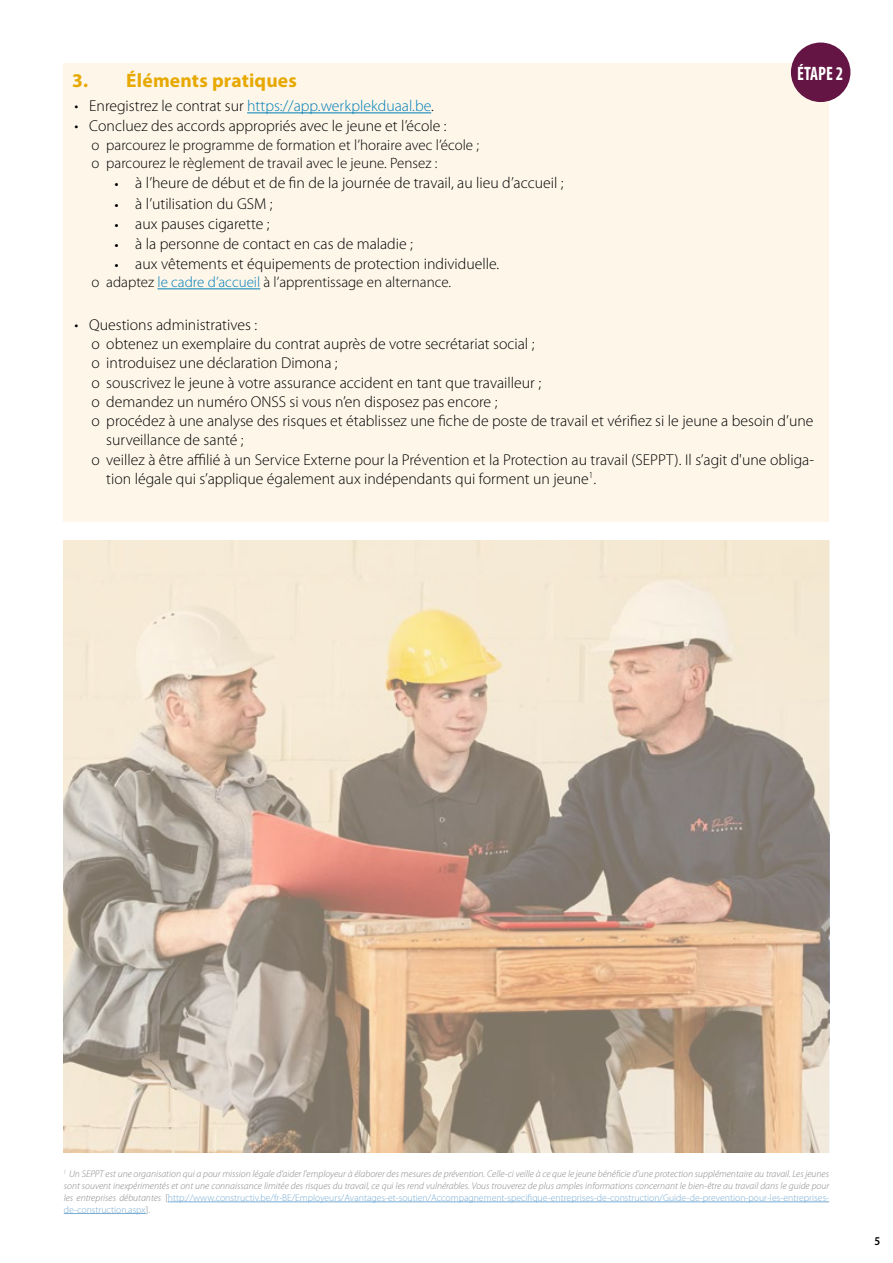
<style>
.page{position:relative;width:893px;height:1263px;background:#fff}
.page>*{position:absolute;margin:0;border:0;box-sizing:border-box;transform-origin:0 0}
.t1{font:700 19.5px "Myriad Pro";letter-spacing:.01em;color:#e7a900}
.t2{font:700 condensed 19.5px "Myriad Pro";color:#fff;scale:.89 1}
.t3{font:300 15.75px "Myriad Pro";color:#000}
.t4{font:300 15.75px "Myriad Pro";color:#007eb9}
.t5{font:300 15px/18.5px "Myriad Pro";color:#000}
.t6{font:600 12px "Myriad Pro";color:#000;scale:.9 1}
.t7{font:italic 300 9.75px/11.7px "Myriad Pro";color:#868786;text-align:justify}
.s1{color:#000}
.s2{font-family:"Times";font-weight:400;font-size:10.5px}
.s3{color:#007eb9}
.s4{font-style:normal}
.s5{font-style:normal;color:#79add5}
</style>
<div class="page">
<div style="left:64px;top:64px;width:765px;height:458px;background:#fdf6e9"></div>
<hr style="left:247px;top:112px;width:184px;height:1px;background:#007eb9">
<hr style="left:158px;top:288px;width:102px;height:1px;background:#007eb9">
<img style="left:64px;top:540px;width:765px;height:612px">
<div style="left:791px;top:43px;width:59px;height:59px;background:#641544;border-radius:50%"></div>
<hr style="left:168px;top:1201px;width:661px;height:1px;background:#79add5">
<hr style="left:64px;top:1213px;width:82px;height:1px;background:#79add5">
<p class="t2" style="left:797px;top:62px;width:53px">ÉTAPE 2</p>
<p class="t1" style="left:72px;top:69px;width:226px">3. Éléments pratiques</p>
<p class="t4" style="left:74px;top:97px;width:361px"><span class="s1">• Enregistrez le contrat sur</span> https://app.werkplekduaal.be<span class="s1">.</span></p>
<p class="t3" style="left:74px;top:118px;width:374px">• Concluez des accords appropriés avec le jeune et l’école :</p>
<p class="t5" style="left:91px;top:136px;width:389px">o parcourez le programme de formation et l’horaire avec l’école ; o parcourez le règlement de travail avec le jeune. Pensez :</p>
<p class="t3" style="left:115px;top:174px;width:450px"><span class="s2">•</span> à l’heure de début et de fin de la journée de travail, au lieu d’accueil ;</p>
<p class="t3" style="left:115px;top:195px;width:159px"><span class="s2">•</span> à l’utilisation du GSM ;</p>
<p class="t3" style="left:115px;top:215px;width:156px"><span class="s2">•</span> aux pauses cigarette ;</p>
<p class="t3" style="left:115px;top:235px;width:300px"><span class="s2">•</span> à la personne de contact en cas de maladie ;</p>
<p class="t3" style="left:115px;top:255px;width:386px"><span class="s2">•</span> aux vêtements et équipements de protection individuelle.</p>
<p class="t5" style="left:91px;top:273px;width:361px">o adaptez <span class="s3">le cadre d’accueil</span> à l’apprentissage en alternance.</p>
<p class="t3" style="left:74px;top:316px;width:184px">• Questions administratives :</p>
<p class="t3" style="left:91px;top:335px;width:445px">o obtenez un exemplaire du contrat auprès de votre secrétariat social ;</p>
<p class="t3" style="left:91px;top:354px;width:248px">o introduisez une déclaration Dimona ;</p>
<p class="t3" style="left:91px;top:374px;width:451px">o souscrivez le jeune à votre assurance accident en tant que travailleur ;</p>
<p class="t3" style="left:91px;top:393px;width:407px">o demandez un numéro ONSS si vous n’en disposez pas encore ;</p>
<p class="t3" style="left:91px;top:412px;width:724px">o procédez à une analyse des risques et établissez une fiche de poste de travail et vérifiez si le jeune a besoin d’une</p>
<p class="t3" style="left:106px;top:431px;width:139px">surveillance de santé ;</p>
<p class="t3" style="left:91px;top:451px;width:724px">o veillez à être affilié à un Service Externe pour la Prévention et la Protection au travail (SEPPT). Il s’agit d'une obliga-</p>
<p class="t3" style="left:106px;top:470px;width:491px">tion légale qui s’applique également aux indépendants qui forment un jeune<sup>1</sup>.</p>
<p class="t7" style="left:64px;top:1168px;width:767px"><sup>1</sup> Un SEPPT est une organisation qui a pour mission légale d’aider l'employeur à élaborer des mesures de prévention. Celle-ci veille à ce que le jeune bénéficie d’une protection supplémentaire au travail. Les jeunes sont souvent inexpérimentés et ont une connaissance limitée des risques du travail, ce qui les rend vulnérables. Vous trouverez de plus amples informations concernant le bien-être au travail dans le guide pour les entreprises débutantes <span class="s4">[</span><span class="s5">http://www.constructiv.be/fr-BE/Employeurs/Avantages-et-soutien/Accompagnement-specifique-entreprises-de-construction/Guide-de-prevention-pour-les-entreprises&shy;de-construction.aspx</span><span class="s4">].</span></p>
<p class="t6" style="left:874px;top:1234px;width:8px">5</p>
</div>
